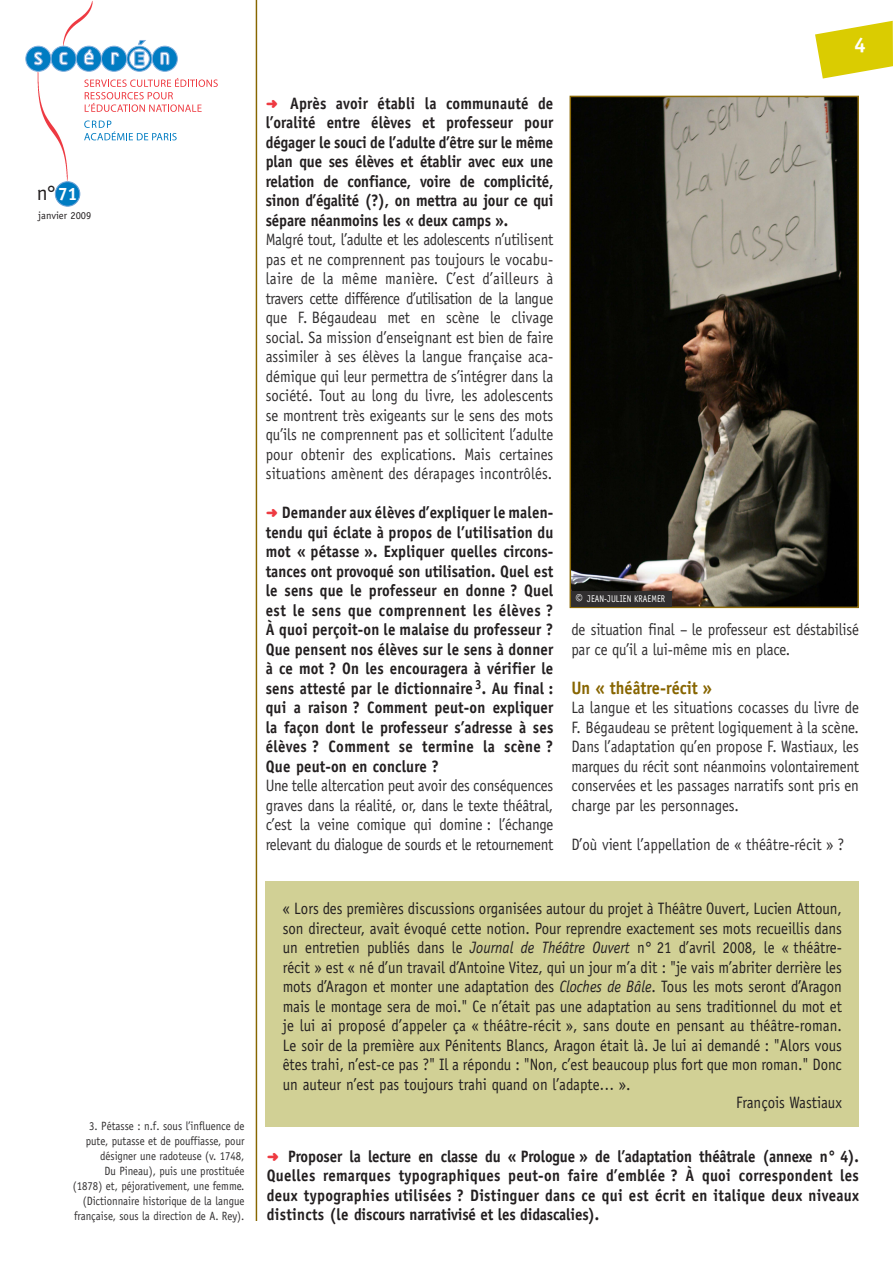
<style>
.page{position:relative;width:893px;height:1263px;background:#fff}
.page>*{position:absolute;margin:0;border:0;box-sizing:border-box;transform-origin:0 0}
.t1{font:21px "Officina Sans";color:#231f20}
.t2{font:700 18px "Officina Sans";color:#876500;scale:.9 1}
.t3{font:16.5px/19.5px "Officina Sans";letter-spacing:-.01em;color:#312f30;text-align:justify;scale:.9 1}
.t4{font:700 16.5px/19.5px "Officina Sans";letter-spacing:-.01em;color:#231f20;text-align:justify;scale:.9 1}
.t5{font:16.5px/19.5px "Officina Sans";color:#231f20;text-align:justify;scale:.9 1}
.t6{font:12px/15px "Officina Sans";color:#312f30;text-align:right;scale:.9 1}
.t7{font:10.5px "Officina Sans";color:#231f20}
.t8{font:9.75px "Officina Sans";letter-spacing:.005em;color:#fff;scale:.85 1}
.s1{font-weight:700;font-size:18px;color:#fff}
.s2{font-family:"Distro Bats";font-weight:400;font-size:13.5px;color:#ee3a41}
.s3{font-weight:700;font-size:15.75px}
.s4{font-style:italic}
</style>
<div class="page">
<img style="left:63px;top:1px;width:30px;height:39px">
<img style="left:37px;top:72px;width:40px;height:113px">
<img style="left:255px;top:0;width:11px;height:1220px">
<svg style="left:84px;top:78px;width:134px;height:34px"></svg>
<svg style="left:84px;top:120px;width:93px;height:20px"></svg>
<svg style="left:25px;top:40px;width:153px;height:32px"></svg>
<div style="left:55px;top:182px;width:25px;height:24px;background:#007cc2;border-radius:50%"></div>
<div style="left:55px;top:181px;width:25px;height:26px;border:1px solid #70a3d6;border-radius:50%"></div>
<svg style="left:815px;top:21px;width:78px;height:58px"></svg>
<div style="left:266px;top:881px;width:593px;height:246px;background:#d1d095"></div>
<img style="left:573px;top:99px;width:283px;height:506px">
<div style="left:570px;top:96px;width:289px;height:512px;border:2px solid #8c6b0b"></div>
<div style="left:571px;top:591px;width:101px;height:16px;background:#312f30"></div>
<p class="t1" style="left:37px;top:181px;width:42px">n°<span class="s1">71</span></p>
<p class="t7" style="left:38px;top:209px;width:55px">janvier 2009</p>
<p class="t6" style="left:73px;top:1119px;width:192px">3. Pétasse : n.f. sous l’influence de pute, putasse et de pouffiasse, pour désigner une radoteuse (v. 1748,<br>Du Pineau), puis une prostituée (1878) et, péjorativement, une femme. (Dictionnaire historique de la langue française, sous la direction de A. Rey).</p>
<p class="t4" style="left:266px;top:93px;width:321px"><span class="s2">b</span> Après avoir établi la communauté de l’oralité entre élèves et professeur pour dégager le souci de l’adulte d’être sur le même plan que ses élèves et établir avec eux une relation de confiance, voire de complicité, sinon d’égalité (?), on mettra au jour ce qui sépare néanmoins les « deux camps ».</p>
<p class="t3" style="left:266px;top:230px;width:321px">Malgré tout, l’adulte et les adolescents n’utilisent pas et ne comprennent pas toujours le vocabu&shy;laire de la même manière. C’est d’ailleurs à travers cette différence d’utilisation de la langue que F. Bégaudeau met en scène le clivage social. Sa mission d’enseignant est bien de faire assimiler à ses élèves la langue française aca&shy;démique qui leur permettra de s’intégrer dans la société. Tout au long du livre, les adolescents se montrent très exigeants sur le sens des mots qu’ils ne comprennent pas et sollicitent l’adulte pour obtenir des explications. Mais certaines situations amènent des dérapages incontrôlés.</p>
<p class="t4" style="left:266px;top:503px;width:321px"><span class="s2">b</span> Demander aux élèves d’expliquer le malen&shy;tendu qui éclate à propos de l’utilisation du mot « pétasse ». Expliquer quelles circons&shy;tances ont provoqué son utilisation. Quel est le sens que le professeur en donne ? Quel est le sens que comprennent les élèves ?<br>À quoi perçoit-on le malaise du professeur ?<br>Que pensent nos élèves sur le sens à donner à ce mot ? On les encouragera à vérifier le sens attesté par le dictionnaire <sup>3</sup>. Au final : qui a raison ? Comment peut-on expliquer la façon dont le professeur s’adresse à ses élèves ? Comment se termine la scène ?<br>Que peut-on en conclure ?</p>
<p class="t3" style="left:266px;top:776px;width:321px">Une telle altercation peut avoir des conséquences graves dans la réalité, or, dans le texte théâtral, c’est la veine comique qui domine : l’échange relevant du dialogue de sourds et le retournement</p>
<p class="t8" style="left:575px;top:593px;width:105px"><span class="s3">©</span> Jean-Julien Kraemer</p>
<p class="t3" style="left:571px;top:620px;width:321px">de situation final – le professeur est déstabilisé par ce qu’il a lui-même mis en place.</p>
<p class="t2" style="left:571px;top:676px;width:158px">Un « théâtre-récit »</p>
<p class="t3" style="left:571px;top:698px;width:321px">La langue et les situations cocasses du livre de F. Bégaudeau se prêtent logiquement à la scène.<br>Dans l’adaptation qu’en propose F. Wastiaux, les marques du récit sont néanmoins volontairement conservées et les passages narratifs sont pris en charge par les personnages.</p>
<p class="t3" style="left:571px;top:834px;width:304px">D’où vient l’appellation de « théâtre-récit » ?</p>
<p class="t5" style="left:283px;top:899px;width:623px">« Lors des premières discussions organisées autour du projet à Théâtre Ouvert, Lucien Attoun, son directeur, avait évoqué cette notion. Pour reprendre exactement ses mots recueillis dans un entretien publiés dans le <span class="s4">Journal de Théâtre Ouvert</span> n° 21 d’avril 2008, le « théâtre&shy;récit » est « né d’un travail d’Antoine Vitez, qui un jour m’a dit : "je vais m’abriter derrière les mots d’Aragon et monter une adaptation des <span class="s4">Cloches de Bâle</span>. Tous les mots seront d’Aragon mais le montage sera de moi." Ce n’était pas une adaptation au sens traditionnel du mot et je lui ai proposé d’appeler ça « théâtre-récit », sans doute en pensant au théâtre-roman.<br>Le soir de la première aux Pénitents Blancs, Aragon était là. Je lui ai demandé : "Alors vous êtes trahi, n’est-ce pas ?" Il a répondu : "Non, c’est beaucoup plus fort que mon roman." Donc un auteur n’est pas toujours trahi quand on l’adapte… ».</p>
<p class="t5" style="left:736px;top:1092px;width:119px">François Wastiaux</p>
<p class="t4" style="left:267px;top:1146px;width:659px"><span class="s2">b</span> Proposer la lecture en classe du « Prologue » de l’adaptation théâtrale (annexe n° 4).<br>Quelles remarques typographiques peut-on faire d’emblée ? À quoi correspondent les deux typographies utilisées ? Distinguer dans ce qui est écrit en italique deux niveaux distincts (le discours narrativisé et les didascalies).</p>
</div>
